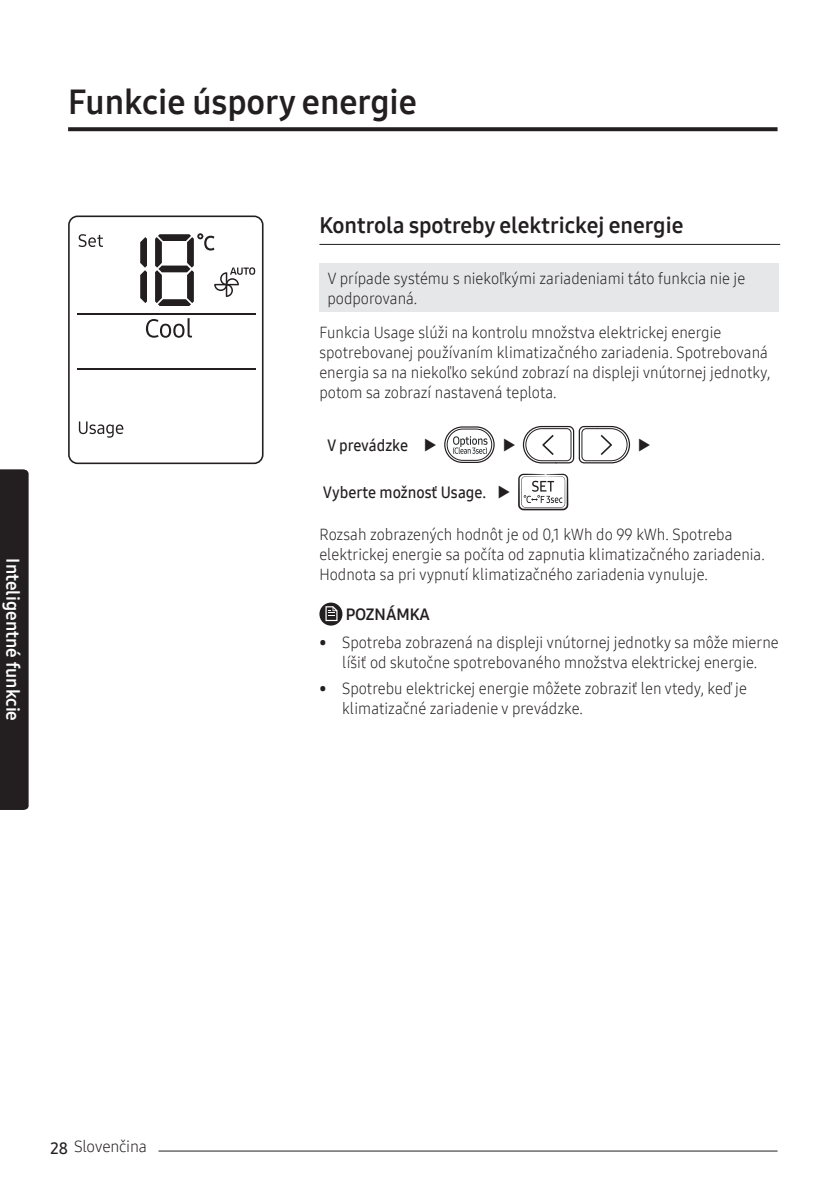
<style>
.page{position:relative;width:840px;height:1191px;background:#fff}
.page>*{position:absolute;margin:0;border:0;box-sizing:border-box;transform-origin:0 0}
.t1{font:34px "Samsung One 700";color:#231f20}
.t2{font:22px "Samsung One 700";color:#231f20}
.t3{font:18px "Samsung One 700";color:#fff}
.t4{font:16px/20px "Samsung One 300";color:#231f20;scale:.95 1}
.t5{font:16px "Samsung One 600";color:#231f20;scale:.95 1}
.t6{font:16px "Samsung One 300";color:#231f20}
.t7{font:16px "Samsung One 700";color:#231f20}
.s1{font-family:"Samsung One 600"}
</style>
<div class="page">
<svg style="left:68px;top:127px;width:709px;height:4px;background:#2f2b2c"></svg>
<hr style="left:74px;top:1150px;width:703px;height:1px;background:#231f20">
<div style="left:74px;top:1144px;width:84px;height:8px;background:#fff"></div>
<div style="left:0;top:469px;width:28px;height:341px;background:#231f20"></div>
<hr style="left:77px;top:369px;width:178px;height:1px;background:#231f20">
<hr style="left:77px;top:314px;width:178px;height:1px;background:#231f20">
<svg style="left:140px;top:237px;width:7px;height:66px"></svg>
<svg style="left:78px;top:234px;width:25px;height:13px"></svg>
<svg style="left:146px;top:318px;width:46px;height:20px"></svg>
<svg style="left:79px;top:421px;width:44px;height:17px"></svg>
<svg style="left:155px;top:233px;width:100px;height:73px"></svg>
<div style="left:68px;top:215px;width:195px;height:249px;border:2px solid #231f20;border-radius:9px"></div>
<hr style="left:319px;top:244px;width:460px;height:1px;background:#231f20">
<div style="left:319px;top:263px;width:459px;height:49px;background:#e6e7e9"></div>
<svg style="left:444px;top:426px;width:50px;height:37px"></svg>
<div style="left:446px;top:429px;width:45px;height:31px;border:1px solid #231f20;border-radius:16px"></div>
<svg style="left:452px;top:436px;width:35px;height:18px"></svg>
<svg style="left:522px;top:426px;width:107px;height:37px"></svg>
<svg style="left:518px;top:474px;width:50px;height:36px"></svg>
<svg style="left:319px;top:602px;width:23px;height:23px"></svg>
<svg style="left:325px;top:606px;width:12px;height:15px"></svg>
<p class="t3" style="left:25px;top:558px;width:164px;rotate:90deg">Inteligentné funkcie</p>
<h1 class="t1" style="left:68px;top:79px;width:350px">Funkcie úspory energie</h1>
<h2 class="t2" style="left:319px;top:210px;width:365px">Kontrola spotreby elektrickej energie</h2>
<p class="t4" style="left:327px;top:268px;width:441px">V prípade systému s niekoľkými zariadeniami táto funkcia nie je podporovaná.</p>
<p class="t4" style="left:319px;top:322px;width:476px">Funkcia Usage slúži na kontrolu množstva elektrickej energie spotrebovanej používaním klimatizačného zariadenia. Spotrebovaná energia sa na niekoľko sekúnd zobrazí na displeji vnútornej jednotky, potom sa zobrazí nastavená teplota.</p>
<p class="t5" style="left:327px;top:434px;width:116px">V prevádzke ▶</p>
<p class="t5" style="left:502px;top:434px;width:14px">▶</p>
<p class="t5" style="left:637px;top:434px;width:14px">▶</p>
<p class="t5" style="left:323px;top:482px;width:198px">Vyberte možnosť Usage. ▶</p>
<p class="t4" style="left:319px;top:524px;width:470px">Rozsah zobrazených hodnôt je od 0,1 kWh do 99 kWh. Spotreba elektrickej energie sa počíta od zapnutia klimatizačného zariadenia.<br>Hodnota sa pri vypnutí klimatizačného zariadenia vynuluje.</p>
<p class="t7" style="left:345px;top:603px;width:86px">POZNÁMKA</p>
<p class="t4" style="left:319px;top:632px;width:484px;text-align:center">• Spotreba zobrazená na displeji vnútornej jednotky sa môže mierne líšiť od skutočne spotrebovaného množstva elektrickej energie.</p>
<p class="t4" style="left:342px;top:678px;width:427px;text-indent:-23px">• Spotrebu elektrickej energie môžete zobraziť len vtedy, keď je klimatizačné zariadenie v prevádzke.</p>
<p class="t6" style="left:51px;top:1136px;width:98px"><span class="s1">28</span> Slovenčina</p>
</div>
